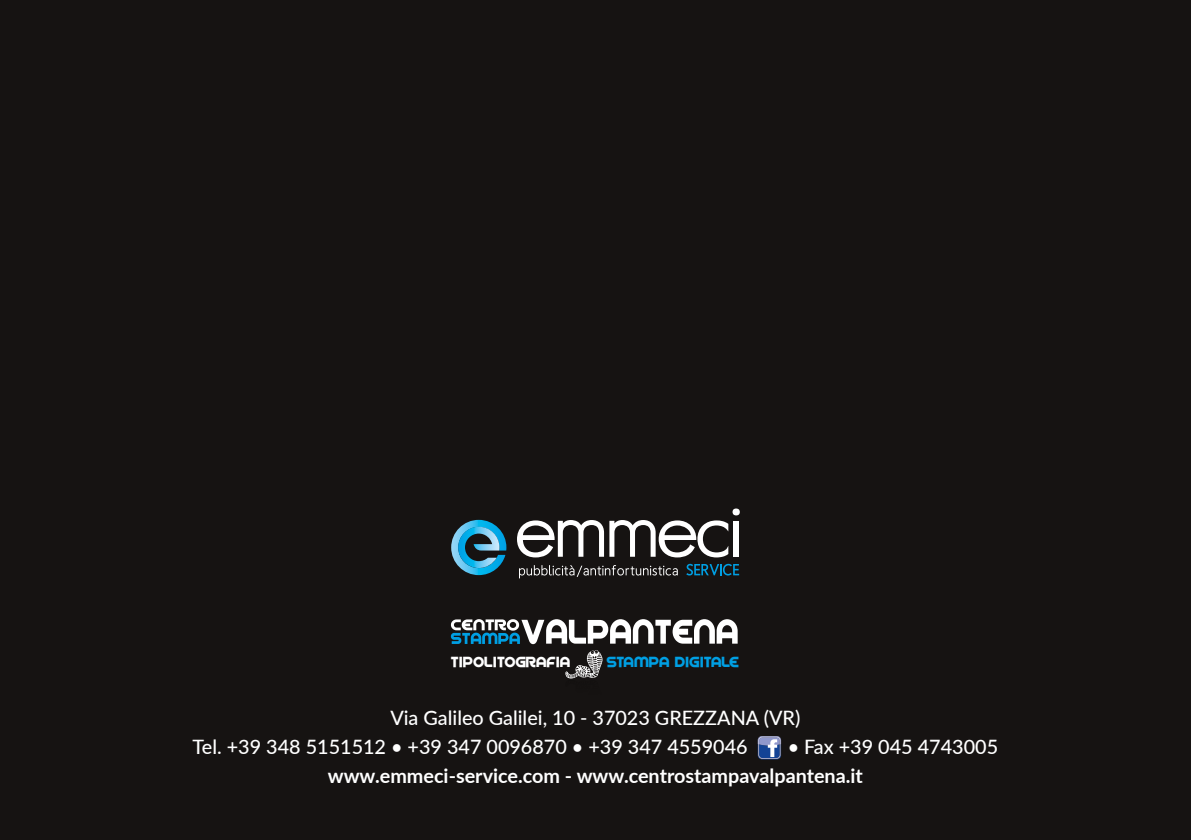
<style>
.page{position:relative;width:1191px;height:840px;background:#fff}
.page>*{position:absolute;margin:0;border:0;box-sizing:border-box;transform-origin:0 0}
.t1{font:500 19.8px/28.6px "Lato";color:#fff}
.t2{font:700 19.8px "Lato";color:#fff}
.t3{font:16px "Spin Cycle";color:#fff}
.t4{font:16px "Spin Cycle";color:#009fe3}
</style>
<div class="page">
<div style="left:0;top:0;width:1191px;height:839px;background:#161312"></div>
<svg style="left:757px;top:736px;width:24px;height:23px"></svg>
<svg style="left:517px;top:520px;width:211px;height:37px"></svg>
<div style="left:732px;top:508px;width:8px;height:7px;background:#fff;border-radius:50%"></div>
<div style="left:733px;top:520px;width:5px;height:36px;background:#fff"></div>
<svg style="left:519px;top:565px;width:159px;height:13px"></svg>
<svg style="left:686px;top:563px;width:53px;height:12px"></svg>
<svg style="left:451px;top:519px;width:55px;height:55px"></svg>
<svg style="left:451px;top:619px;width:286px;height:24px"></svg>
<svg style="left:565px;top:650px;width:37px;height:28px"></svg>
<p class="t3" style="left:451px;top:654px;width:121px">TIPOLITOGRAFIA</p>
<p class="t4" style="left:606px;top:654px;width:134px">STAMPA DIGITALE</p>
<p class="t1" style="left:193px;top:703px;width:609px;text-indent:198px">Via Galileo Galilei, 10 - 37023 GREZZANA (VR)<br>Tel. +39 348 5151512 • +39 347 0096870 • +39 347 4559046</p>
<p class="t1" style="left:787px;top:731px;width:212px">• Fax +39 045 4743005</p>
<p class="t2" style="left:328px;top:762px;width:536px">www.emmeci-service.com - www.centrostampavalpantena.it</p>
</div>
